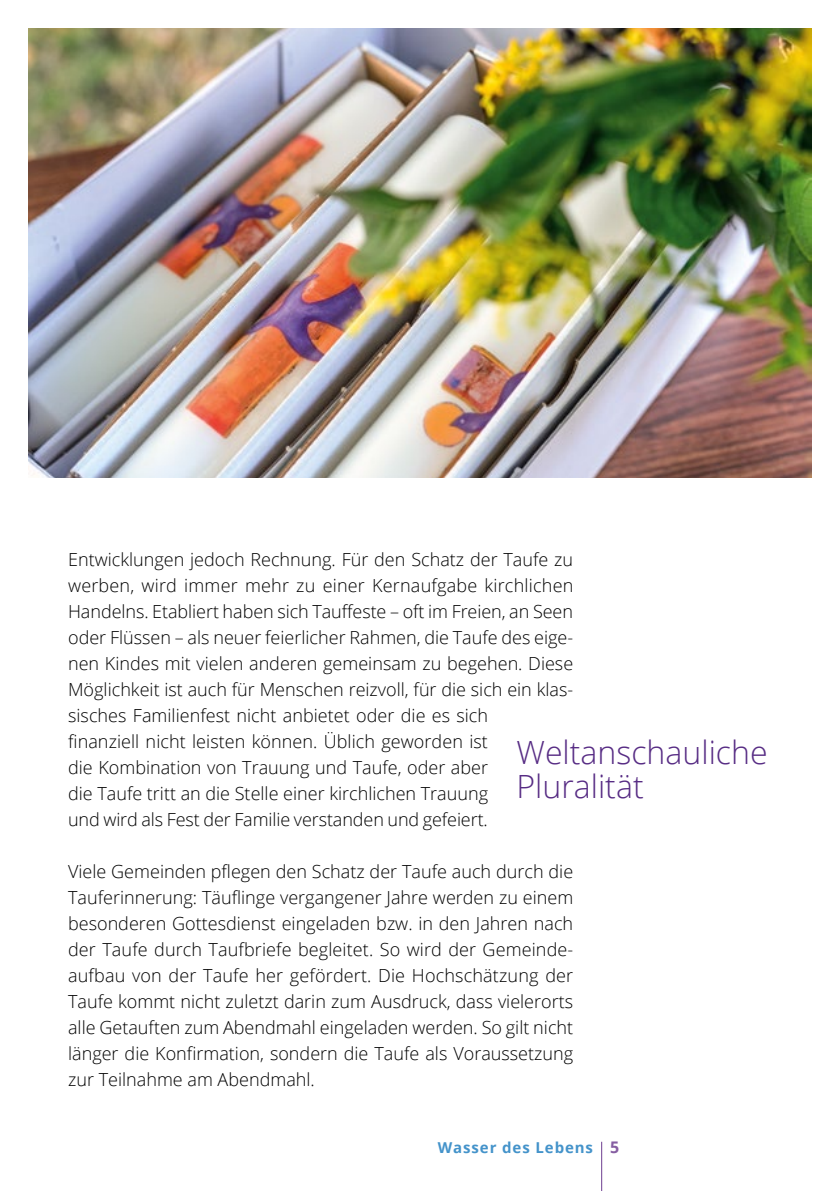
<style>
.page{position:relative;width:840px;height:1191px;background:#fff}
.page>*{position:absolute;margin:0;border:0;box-sizing:border-box;transform-origin:0 0}
.t1{font:300 32px/34px "Open Sans";color:#572c84}
.t2{font:300 18px/26px "Open Sans";color:#000}
.t3{font:700 15px "Open Sans";letter-spacing:.06em;color:#4493ca}
.s1{font-size:16px;color:#865ea2}
</style>
<div class="page">
<hr style="left:600px;top:1141px;width:2px;height:50px;background:#865ea2">
<img style="left:28px;top:28px;width:783px;height:449px">
<p class="t2" style="left:68px;top:546px;width:506px">Entwicklungen jedoch Rechnung. Für den Schatz der Taufe zu werben, wird immer mehr zu einer Kernaufgabe kirchlichen Handelns. Etabliert haben sich Tauffeste – oft im Freien, an Seen oder Flüssen – als neuer feierlicher Rahmen, die Taufe des eige&shy;nen Kindes mit vielen anderen gemeinsam zu begehen. Diese Möglichkeit ist auch für Menschen reizvoll, für die sich ein klas&shy;sisches Familienfest nicht anbietet oder die es sich<br>finanziell nicht leisten können. Üblich geworden ist<br>die Kombination von Trauung und Taufe, oder aber<br>die Taufe tritt an die Stelle einer kirchlichen Trauung<br>und wird als Fest der Familie verstanden und gefeiert.</p>
<p class="t2" style="left:68px;top:858px;width:506px;text-align:justify">Viele Gemeinden pflegen den Schatz der Taufe auch durch die Tauferinnerung: Täuflinge vergangener Jahre werden zu einem besonderen Gottesdienst eingeladen bzw. in den Jahren nach der Taufe durch Taufbriefe begleitet. So wird der Gemeinde&shy;aufbau von der Taufe her gefördert. Die Hochschätzung der Taufe kommt nicht zuletzt darin zum Ausdruck, dass vielerorts alle Getauften zum Abendmahl eingeladen werden. So gilt nicht länger die Konfirmation, sondern die Taufe als Voraussetzung zur Teilnahme am Abendmahl.</p>
<h1 class="t1" style="left:516px;top:734px;width:252px">Weltanschauliche<br>Pluralität</h1>
<p class="t3" style="left:437px;top:1137px;width:183px">Wasser des Lebens <span class="s1">5</span></p>
</div>
